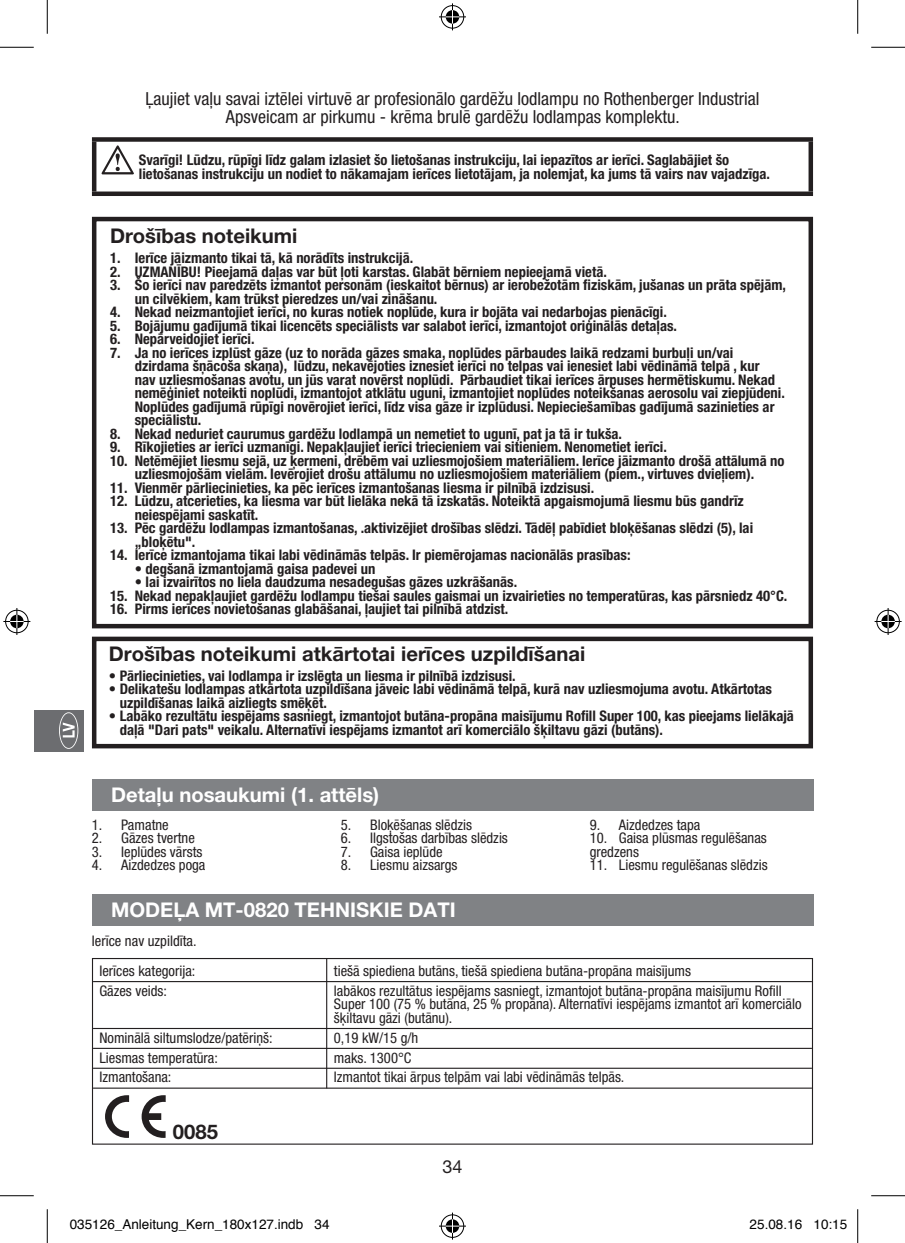
<style>
.page{position:relative;width:905px;height:1243px;background:#fff}
.page>*{position:absolute;margin:0;border:0;box-sizing:border-box;transform-origin:0 0}
.t1{font:700 20.25px "Helvetica Neue LT Pro";color:#231f20}
.t2{font:700 20.25px "Helvetica Neue LT Pro";color:#fff}
.t3{font:condensed 18px/18px "Helvetica Neue LT Pro";color:#231f20;text-align:center}
.t4{font:18px "Helvetica Neue";color:#231f20}
.t5{font:700 condensed 14.62px/13.5px "Helvetica Neue LT Pro";color:#231f20}
.t6{font:condensed 14.62px/13.5px "Helvetica Neue LT Pro";color:#231f20}
.t7{font:13.5px "Helvetica";color:#000}
</style>
<div class="page">
<div style="left:34px;top:710px;width:50px;height:41px;background:#6c6d70"></div>
<svg style="left:59px;top:712px;width:19px;height:37px"></svg>
<hr style="left:93px;top:981px;width:718px;height:1px;background:#231f20">
<hr style="left:93px;top:1028px;width:718px;height:1px;background:#231f20">
<hr style="left:93px;top:1047px;width:718px;height:2px;background:#231f20">
<hr style="left:93px;top:1067px;width:718px;height:1px;background:#231f20">
<hr style="left:93px;top:1087px;width:718px;height:1px;background:#231f20">
<div style="left:92px;top:958px;width:721px;height:186px;border:1px solid #231f20"></div>
<svg style="left:105px;top:1095px;width:24px;height:42px"></svg>
<svg style="left:142px;top:1095px;width:24px;height:42px"></svg>
<hr style="left:326px;top:958px;width:1px;height:130px;background:#231f20">
<div style="left:92px;top:779px;width:721px;height:32px;background:#808285"></div>
<div style="left:92px;top:894px;width:721px;height:31px;background:#808285"></div>
<div style="left:92px;top:217px;width:721px;height:411px;border:4px solid #231f20"></div>
<div style="left:92px;top:636px;width:721px;height:112px;border:4px solid #231f20"></div>
<div style="left:92px;top:137px;width:721px;height:5px;background:#231f20"></div>
<hr style="left:92px;top:142px;width:4px;height:49px;background:#231f20">
<div style="left:808px;top:142px;width:5px;height:49px;background:#231f20"></div>
<div style="left:92px;top:191px;width:721px;height:5px;background:#231f20"></div>
<img style="left:101px;top:145px;width:33px;height:29px">
<hr style="left:0;top:47px;width:34px;height:1px;background:#000">
<hr style="left:871px;top:47px;width:33px;height:1px;background:#000">
<hr style="left:0;top:1195px;width:34px;height:1px;background:#000">
<hr style="left:871px;top:1195px;width:33px;height:1px;background:#000">
<hr style="left:47px;top:0;width:1px;height:34px;background:#000">
<hr style="left:47px;top:1209px;width:1px;height:34px;background:#000">
<hr style="left:857px;top:0;width:1px;height:34px;background:#000">
<hr style="left:857px;top:1209px;width:1px;height:34px;background:#000">
<svg style="left:439px;top:3px;width:27px;height:27px"></svg>
<svg style="left:439px;top:1212px;width:27px;height:27px"></svg>
<svg style="left:3px;top:608px;width:27px;height:27px"></svg>
<svg style="left:874px;top:608px;width:27px;height:27px"></svg>
<p class="t3" style="left:145px;top:89px;width:615px">Ļaujiet vaļu savai iztēlei virtuvē ar profesionālo gardēžu lodlampu no Rothenberger Industrial<br>Apsveicam ar pirkumu - krēma brulē gardēžu lodlampas komplektu.</p>
<p class="t5" style="left:139px;top:152px;width:632px">Svarīgi! Lūdzu, rūpīgi līdz galam izlasiet šo lietošanas instrukciju, lai iepazītos ar ierīci. Saglabājiet šo lietošanas instrukciju un nodiet to nākamajam ierīces lietotājam, ja nolemjat, ka jums tā vairs nav vajadzīga.</p>
<h1 class="t1" style="left:110px;top:223px;width:189px">Drošības noteikumi</h1>
<p class="t5" style="left:110px;top:251px;width:305px">1. Ierīce jāizmanto tikai tā, kā norādīts instrukcijā.</p>
<p class="t5" style="left:110px;top:264px;width:498px">2. UZMANĪBU! Pieejamā daļas var būt ļoti karstas. Glabāt bērniem nepieejamā vietā.</p>
<p class="t5" style="left:135px;top:278px;width:652px;text-indent:-25px">3. Šo ierīci nav paredzēts izmantot personām (ieskaitot bērnus) ar ierobežotām fiziskām, jušanas un prāta spējām, un cilvēkiem, kam trūkst pieredzes un/vai zināšanu.</p>
<p class="t5" style="left:110px;top:305px;width:558px">4. Nekad neizmantojiet ierīci, no kuras notiek noplūde, kura ir bojāta vai nedarbojas pienācīgi.</p>
<p class="t5" style="left:110px;top:318px;width:568px">5. Bojājumu gadījumā tikai licencēts speciālists var salabot ierīci, izmantojot oriģinālās detaļas.</p>
<p class="t5" style="left:110px;top:332px;width:146px">6. Nepārveidojiet ierīci.</p>
<p class="t5" style="left:135px;top:345px;width:651px;text-indent:-25px">7. Ja no ierīces izplūst gāze (uz to norāda gāzes smaka, noplūdes pārbaudes laikā redzami burbuļi un/vai dzirdama šņācoša skaņa), lūdzu, nekavējoties iznesiet ierīci no telpas vai ienesiet labi vēdināmā telpā , kur<br>nav uzliesmošanas avotu, un jūs varat novērst noplūdi. Pārbaudiet tikai ierīces ārpuses hermētiskumu. Nekad nemēģiniet noteikti noplūdi, izmantojot atklātu uguni, izmantojiet noplūdes noteikšanas aerosolu vai ziepjūdeni.<br>Noplūdes gadījumā rūpīgi novērojiet ierīci, līdz visa gāze ir izplūdusi. Nepieciešamības gadījumā sazinieties ar speciālistu.</p>
<p class="t5" style="left:110px;top:426px;width:513px">8. Nekad neduriet caurumus gardēžu lodlampā un nemetiet to ugunī, pat ja tā ir tukša.</p>
<p class="t5" style="left:110px;top:440px;width:558px">9. Rīkojieties ar ierīci uzmanīgi. Nepakļaujiet ierīci triecieniem vai sitieniem. Nenometiet ierīci.</p>
<p class="t5" style="left:110px;top:453px;width:676px;text-align:center">10. Netēmējiet liesmu sejā, uz ķermeni, drēbēm vai uzliesmojošiem materiāliem. Ierīce jāizmanto drošā attālumā no uzliesmojošām vielām. Ievērojiet drošu attālumu no uzliesmojošiem materiāliem (piem., virtuves dvieļiem).</p>
<p class="t5" style="left:110px;top:480px;width:486px">11. Vienmēr pārliecinieties, ka pēc ierīces izmantošanas liesma ir pilnībā izdzisusi.</p>
<p class="t5" style="left:135px;top:494px;width:610px;text-indent:-25px">12. Lūdzu, atcerieties, ka liesma var būt lielāka nekā tā izskatās. Noteiktā apgaismojumā liesmu būs gandrīz neiespējami saskatīt.</p>
<p class="t5" style="left:135px;top:521px;width:620px;text-indent:-25px">13. Pēc gardēžu lodlampas izmantošanas, .aktivizējiet drošības slēdzi. Tādēļ pabīdiet bloķēšanas slēdzi (5), lai „bloķētu".</p>
<p class="t5" style="left:110px;top:548px;width:522px">14. Ierīce izmantojama tikai labi vēdināmās telpās. Ir piemērojamas nacionālās prasības:</p>
<p class="t5" style="left:135px;top:561px;width:242px">• degšanā izmantojamā gaisa padevei un</p>
<p class="t5" style="left:135px;top:575px;width:384px">• lai izvairītos no liela daudzuma nesadegušas gāzes uzkrāšanās.</p>
<p class="t5" style="left:110px;top:588px;width:678px">15. Nekad nepakļaujiet gardēžu lodlampu tiešai saules gaismai un izvairieties no temperatūras, kas pārsniedz 40°C.</p>
<p class="t5" style="left:110px;top:602px;width:400px">16. Pirms ierīces novietošanas glabāšanai, ļaujiet tai pilnībā atdzist.</p>
<h1 class="t1" style="left:109px;top:641px;width:478px">Drošības noteikumi atkārtotai ierīces uzpildīšanai</h1>
<p class="t5" style="left:109px;top:669px;width:408px">• Pārliecinieties, vai lodlampa ir izslēgta un liesma ir pilnībā izdzisusi.</p>
<p class="t5" style="left:120px;top:682px;width:653px;text-indent:-11px">• Delikatešu lodlampas atkārtota uzpildīšana jāveic labi vēdināmā telpā, kurā nav uzliesmojuma avotu. Atkārtotas uzpildīšanas laikā aizliegts smēķēt.</p>
<p class="t5" style="left:120px;top:709px;width:675px;text-indent:-11px">• Labāko rezultātu iespējams sasniegt, izmantojot butāna-propāna maisījumu Rofill Super 100, kas pieejams lielākajā daļā "Dari pats" veikalu. Alternatīvi iespējams izmantot arī komerciālo šķiltavu gāzi (butāns).</p>
<h1 class="t2" style="left:111px;top:782px;width:270px">Detaļu nosaukumi (1. attēls)</h1>
<p class="t6" style="left:92px;top:818px;width:78px">1. Pamatne</p>
<p class="t6" style="left:92px;top:831px;width:104px">2. Gāzes tvertne</p>
<p class="t6" style="left:92px;top:845px;width:112px">3. Ieplūdes vārsts</p>
<p class="t6" style="left:92px;top:858px;width:115px">4. Aizdedzes poga</p>
<p class="t6" style="left:341px;top:818px;width:133px">5. Bloķēšanas slēdzis</p>
<p class="t6" style="left:341px;top:831px;width:169px">6. Ilgstošas darbības slēdzis</p>
<p class="t6" style="left:341px;top:845px;width:103px">7. Gaisa ieplūde</p>
<p class="t6" style="left:341px;top:858px;width:118px">8. Liesmu aizsargs</p>
<h1 class="t2" style="left:111px;top:896px;width:346px">Modeļa MT-0820 tehniskie dati</h1>
<p class="t6" style="left:92px;top:933px;width:106px">Ierīce nav uzpildīta.</p>
<p class="t6" style="left:589px;top:818px;width:112px">9. Aizdedzes tapa</p>
<p class="t6" style="left:589px;top:831px;width:179px">10. Gaisa plūsmas regulēšanas gredzens</p>
<p class="t6" style="left:589px;top:858px;width:179px">11. Liesmu regulēšanas slēdzis</p>
<p class="t6" style="left:99px;top:964px;width:97px">Ierīces kategorija:</p>
<p class="t6" style="left:334px;top:964px;width:359px">tiešā spiediena butāns, tiešā spiediena butāna-propāna maisījums</p>
<p class="t6" style="left:99px;top:983px;width:69px">Gāzes veids:</p>
<p class="t6" style="left:334px;top:983px;width:469px">labākos rezultātus iespējams sasniegt, izmantojot butāna-propāna maisījumu Rofill<br>Super 100 (75 % butāna, 25 % propāna). Alternatīvi iespējams izmantot arī komerciālo šķiltavu gāzi (butānu).</p>
<p class="t6" style="left:99px;top:1030px;width:175px">Nominālā siltumslodze/patēriņš:</p>
<p class="t6" style="left:334px;top:1030px;width:86px">0,19 kW/15 g/h</p>
<p class="t6" style="left:99px;top:1050px;width:120px">Liesmas temperatūra:</p>
<p class="t6" style="left:334px;top:1050px;width:79px">maks. 1300°C</p>
<p class="t6" style="left:99px;top:1070px;width:73px">Izmantošana:</p>
<p class="t6" style="left:334px;top:1070px;width:292px">Izmantot tikai ārpus telpām vai labi vēdināmās telpās.</p>
<h1 class="t1" style="left:173px;top:1119px;width:47px">0085</h1>
<p class="t4" style="left:442px;top:1155px;width:22px">34</p>
<p class="t7" style="left:70px;top:1213px;width:261px">035126_Anleitung_Kern_180x127.indb 34</p>
<p class="t7" style="left:749px;top:1213px;width:99px">25.08.16 10:15</p>
</div>
